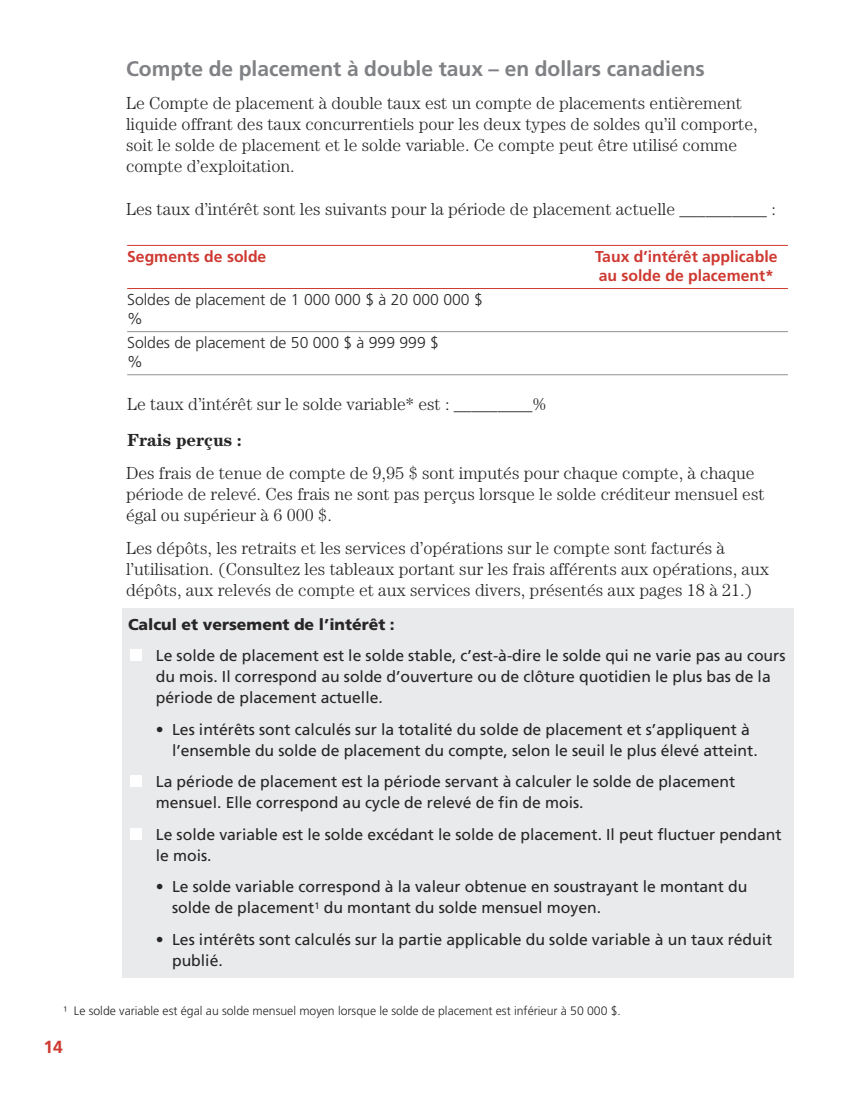
<style>
.page{position:relative;width:851px;height:1103px;background:#fff}
.page>*{position:absolute;margin:0;border:0;box-sizing:border-box;transform-origin:0 0}
.t1{font:700 21px "Frutiger";color:#7f8184}
.t2{font:300 17.5px/21px "Century";color:#272526}
.t3{font:700 17.5px "Century";color:#272526}
.t4{font:700 17.5px "Frutiger";color:#ce3931}
.t5{font:15.75px/21px "Frutiger";color:#272526}
.t6{font:300 15.75px/18.9px "Frutiger";color:#272526}
.t7{font:700 15.75px/18.9px "Frutiger";color:#ce3931}
.t8{font:900 15.75px "Frutiger";color:#272526}
.t9{font:300 12.25px "Frutiger";color:#272526}
</style>
<div class="page">
<div style="left:122px;top:608px;width:671px;height:369px;background:#e9eaeb"></div>
<hr style="left:127px;top:245px;width:660px;height:1px;background:#ce3931">
<hr style="left:127px;top:288px;width:660px;height:1px;background:#ce3931">
<hr style="left:127px;top:331px;width:660px;height:1px;background:#939293">
<hr style="left:127px;top:374px;width:660px;height:1px;background:#939293">
<div style="left:130px;top:649px;width:11px;height:12px;background:#fff"></div>
<div style="left:130px;top:775px;width:11px;height:12px;background:#fff"></div>
<div style="left:130px;top:828px;width:11px;height:11px;background:#fff"></div>
<p class="t1" style="left:126px;top:60px;width:580px">Compte de placement à double taux – en dollars canadiens</p>
<p class="t2" style="left:126px;top:94px;width:633px">Le Compte de placement à double taux est un compte de placements entièrement liquide offrant des taux concurrentiels pour les deux types de soldes qu’il comporte, soit le solde de placement et le solde variable. Ce compte peut être utilisé comme compte d’exploitation.</p>
<p class="t2" style="left:126px;top:199px;width:651px">Les taux d’intérêt sont les suivants pour la période de placement actuelle __________ :</p>
<p class="t7" style="left:127px;top:248px;width:141px">Segments de solde</p>
<p class="t7" style="left:595px;top:248px;width:184px">Taux d’intérêt applicable au solde de placement*</p>
<p class="t6" style="left:127px;top:291px;width:357px">Soldes de placement de 1 000 000 $ à 20 000 000 $ %</p>
<p class="t6" style="left:127px;top:334px;width:313px">Soldes de placement de 50 000 $ à 999 999 $ %</p>
<p class="t2" style="left:127px;top:395px;width:421px">Le taux d’intérêt sur le solde variable* est : _________%</p>
<p class="t3" style="left:127px;top:433px;width:116px">Frais perçus :</p>
<p class="t2" style="left:126px;top:464px;width:640px">Des frais de tenue de compte de 9,95 $ sont imputés pour chaque compte, à chaque période de relevé. Ces frais ne sont pas perçus lorsque le solde créditeur mensuel est égal ou supérieur à 6 000 $.</p>
<p class="t2" style="left:126px;top:539px;width:644px">Les dépôts, les retraits et les services d’opérations sur le compte sont facturés à l’utilisation. (Consultez les tableaux portant sur les frais afférents aux opérations, aux dépôts, aux relevés de compte et aux services divers, présentés aux pages 18 à 21.)</p>
<p class="t8" style="left:128px;top:618px;width:268px">Calcul et versement de l’intérêt :</p>
<p class="t5" style="left:156px;top:646px;width:631px">Le solde de placement est le solde stable, c’est-à-dire le solde qui ne varie pas au cours du mois. Il correspond au solde d’ouverture ou de clôture quotidien le plus bas de la période de placement actuelle.</p>
<p class="t5" style="left:172px;top:720px;width:587px;text-indent:-16px">• Les intérêts sont calculés sur la totalité du solde de placement et s’appliquent à l’ensemble du solde de placement du compte, selon le seuil le plus élevé atteint.</p>
<p class="t5" style="left:156px;top:772px;width:581px">La période de placement est la période servant à calculer le solde de placement mensuel. Elle correspond au cycle de relevé de fin de mois.</p>
<p class="t5" style="left:156px;top:825px;width:627px">Le solde variable est le solde excédant le solde de placement. Il peut fluctuer pendant le mois.</p>
<p class="t5" style="left:172px;top:877px;width:577px;text-indent:-16px">• Le solde variable correspond à la valeur obtenue en soustrayant le montant du solde de placement<sup>1</sup> du montant du solde mensuel moyen.</p>
<p class="t5" style="left:172px;top:930px;width:602px;text-indent:-16px">• Les intérêts sont calculés sur la partie applicable du solde variable à un taux réduit publié.</p>
<p class="t9" style="left:63px;top:1005px;width:559px">¹ Le solde variable est égal au solde mensuel moyen lorsque le solde de placement est inférieur à 50 000 $.</p>
<p class="t4" style="left:44px;top:1040px;width:21px">14</p>
</div>
